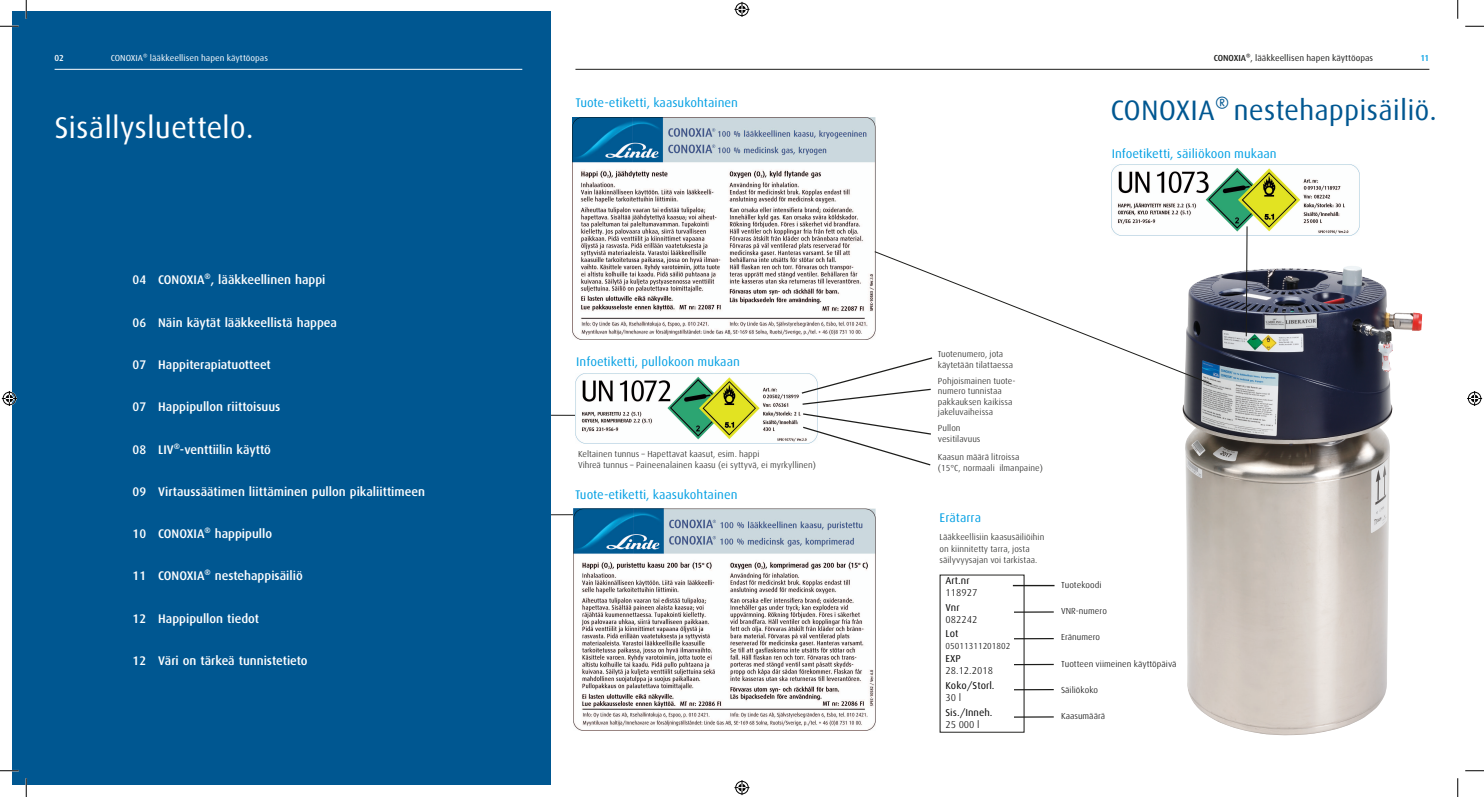
<style>
.page{position:relative;width:1484px;height:797px;background:#fff}
.page>*{position:absolute;margin:0;border:0;box-sizing:border-box;transform-origin:0 0}
.t1{font:30px "Linde Dax Global";color:#fff}
.t2{font:28.12px "Linde Dax Global";color:#005791}
.t3{font:500 12.5px "Linde Dax Global";color:#fff}
.t4{font:12.5px "Linde Dax Global";color:#009fe3}
.t5{font:10px "Linde Dax Global";color:#000}
.t6{font:300 10px "Linde Dax Global";color:#000}
.t7{font:300 8.75px/10.6px "Linde Dax Global";color:#1d1d1b}
.t8{font:300 8.75px "Linde Dax Global";color:#000}
.t9{font:8.75px "Linde Dax Global";color:#1d1d1b}
.t10{font:8.75px "Linde Dax Global";color:#fff}
.t11{font:500 8.75px "Linde Dax Global";color:#009fe3}
.t12{font:500 8.75px "Linde Dax Global";color:#fff}
.s1{font-weight:500}
</style>
<div class="page">
<hr style="left:575px;top:69px;width:854px;height:1px;background:#1d1d1b">
<hr style="left:543px;top:415px;width:37px;height:1px;background:#1d1d1b">
<svg style="left:551px;top:514px;width:22px;height:1px"></svg>
<div style="left:12px;top:11px;width:539px;height:774px;background:#005791"></div>
<hr style="left:55px;top:69px;width:467px;height:1px;background:#fff">
<svg style="left:0;top:25px;width:19px;height:2px"></svg>
<svg style="left:1465px;top:25px;width:19px;height:2px"></svg>
<svg style="left:0;top:770px;width:19px;height:1px"></svg>
<svg style="left:1465px;top:770px;width:19px;height:1px"></svg>
<svg style="left:25px;top:0;width:2px;height:19px"></svg>
<svg style="left:25px;top:778px;width:2px;height:19px"></svg>
<svg style="left:1457px;top:0;width:2px;height:19px"></svg>
<svg style="left:1457px;top:778px;width:2px;height:19px"></svg>
<svg style="left:734px;top:2px;width:15px;height:15px"></svg>
<svg style="left:734px;top:780px;width:15px;height:15px"></svg>
<svg style="left:2px;top:391px;width:15px;height:15px"></svg>
<svg style="left:1467px;top:391px;width:15px;height:15px"></svg>
<img style="left:575px;top:374px;width:243px;height:69px">
<img style="left:573px;top:117px;width:303px;height:223px">
<img style="left:573px;top:508px;width:302px;height:222px">
<img style="left:1182px;top:266px;width:240px;height:469px">
<img style="left:1111px;top:164px;width:248px;height:71px">
<svg style="left:1246px;top:226px;width:2px;height:111px"></svg>
<svg style="left:801px;top:251px;width:411px;height:154px"></svg>
<svg style="left:803px;top:413px;width:128px;height:53px"></svg>
<hr style="left:1013px;top:585px;width:42px;height:1px;background:#1d1d1b">
<hr style="left:1014px;top:611px;width:40px;height:1px;background:#1d1d1b">
<hr style="left:1014px;top:638px;width:40px;height:1px;background:#1d1d1b">
<hr style="left:1014px;top:664px;width:40px;height:1px;background:#1d1d1b">
<hr style="left:1014px;top:689px;width:40px;height:1px;background:#1d1d1b">
<hr style="left:1014px;top:716px;width:40px;height:1px;background:#1d1d1b">
<p class="t12" style="left:55px;top:53px;width:11px">02</p>
<p class="t10" style="left:111px;top:53px;width:159px">CONOXIA® lääkkeellisen hapen käyttöopas</p>
<h1 class="t1" style="left:55px;top:110px;width:201px">Sisällysluettelo.</h1>
<h3 class="t3" style="left:133px;top:272px;width:194px">04 CONOXIA®, lääkkeellinen happi</h3>
<h3 class="t3" style="left:133px;top:315px;width:206px">06 Näin käytät lääkkeellistä happea</h3>
<h3 class="t3" style="left:133px;top:357px;width:140px">07 Happiterapiatuotteet</h3>
<h3 class="t3" style="left:133px;top:399px;width:149px">07 Happipullon riittoisuus</h3>
<h3 class="t3" style="left:133px;top:442px;width:140px">08 LIV®-venttiilin käyttö</h3>
<h3 class="t3" style="left:133px;top:484px;width:294px">09 Virtaussäätimen liittäminen pullon pikaliittimeen</h3>
<h3 class="t3" style="left:133px;top:526px;width:141px">10 CONOXIA® happipullo</h3>
<h3 class="t3" style="left:133px;top:569px;width:172px">11 CONOXIA® nestehappisäiliö</h3>
<h3 class="t3" style="left:133px;top:611px;width:128px">12 Happipullon tiedot</h3>
<h3 class="t3" style="left:133px;top:653px;width:177px">12 Väri on tärkeä tunnistetieto</h3>
<p class="t9" style="left:1214px;top:53px;width:161px"><span class="s1">CONOXIA®</span>, lääkkeellisen hapen käyttöopas</p>
<p class="t11" style="left:1420px;top:53px;width:11px">11</p>
<h3 class="t4" style="left:575px;top:96px;width:164px">Tuote-etiketti, kaasukohtainen</h3>
<h2 class="t2" style="left:1111px;top:93px;width:328px">CONOXIA® nestehappisäiliö.</h2>
<h3 class="t4" style="left:1112px;top:146px;width:167px">Infoetiketti, säiliökoon mukaan</h3>
<h3 class="t4" style="left:576px;top:354px;width:165px">Infoetiketti, pullokoon mukaan</h3>
<p class="t7" style="left:578px;top:448px;width:239px;line-height:11.2px">Keltainen tunnus – Hapettavat kaasut, esim. happi<br>Vihreä tunnus – Paineenalainen kaasu (ei syttyvä, ei myrkyllinen)</p>
<h3 class="t4" style="left:575px;top:487px;width:164px">Tuote-etiketti, kaasukohtainen</h3>
<p class="t7" style="left:938px;top:349px;width:77px">Tuotenumero, jota käytetään tilattaessa</p>
<p class="t7" style="left:938px;top:375px;width:79px">Pohjoismainen tuote&shy;numero tunnistaa pakkauksen kaikissa j akeluvaiheissa</p>
<p class="t7" style="left:938px;top:423px;width:44px">Pullon vesitilavuus</p>
<p class="t7" style="left:938px;top:452px;width:107px">Kaasun määrä litroissa (15°C, normaali ilmanpaine)</p>
<h3 class="t4" style="left:940px;top:510px;width:43px">Erätarra</h3>
<p class="t7" style="left:940px;top:531px;width:106px;line-height:11.2px">Lääkkeellisiin kaasu säiliöihin on kiinnitetty tarra, josta säilyvyysajan voi tarkistaa.</p>
<p class="t5" style="left:946px;top:575px;width:26px">Art.nr</p>
<p class="t6" style="left:946px;top:587px;width:33px">118927</p>
<p class="t5" style="left:946px;top:601px;width:16px">Vnr</p>
<p class="t6" style="left:946px;top:613px;width:33px">082242</p>
<p class="t5" style="left:946px;top:628px;width:14px">Lot</p>
<p class="t8" style="left:946px;top:640px;width:67px">05011311201802</p>
<p class="t5" style="left:946px;top:653px;width:17px">EXP</p>
<p class="t6" style="left:946px;top:665px;width:49px">28.12.2018</p>
<p class="t5" style="left:946px;top:679px;width:51px">Koko/Storl.</p>
<p class="t6" style="left:946px;top:691px;width:17px">30 l</p>
<p class="t5" style="left:946px;top:706px;width:49px">Sis./Inneh.</p>
<p class="t6" style="left:946px;top:718px;width:36px">25 000 l</p>
<p class="t8" style="left:1061px;top:580px;width:42px">Tuotekoodi</p>
<p class="t8" style="left:1061px;top:606px;width:47px">VNR-numero</p>
<p class="t8" style="left:1061px;top:632px;width:41px">Eränumero</p>
<p class="t8" style="left:1061px;top:658px;width:117px">Tuotteen viimeinen käyttöpäivä</p>
<p class="t8" style="left:1061px;top:684px;width:39px">Säiliökoko</p>
<p class="t8" style="left:1061px;top:710px;width:46px">Kaasumäärä</p>
</div>
